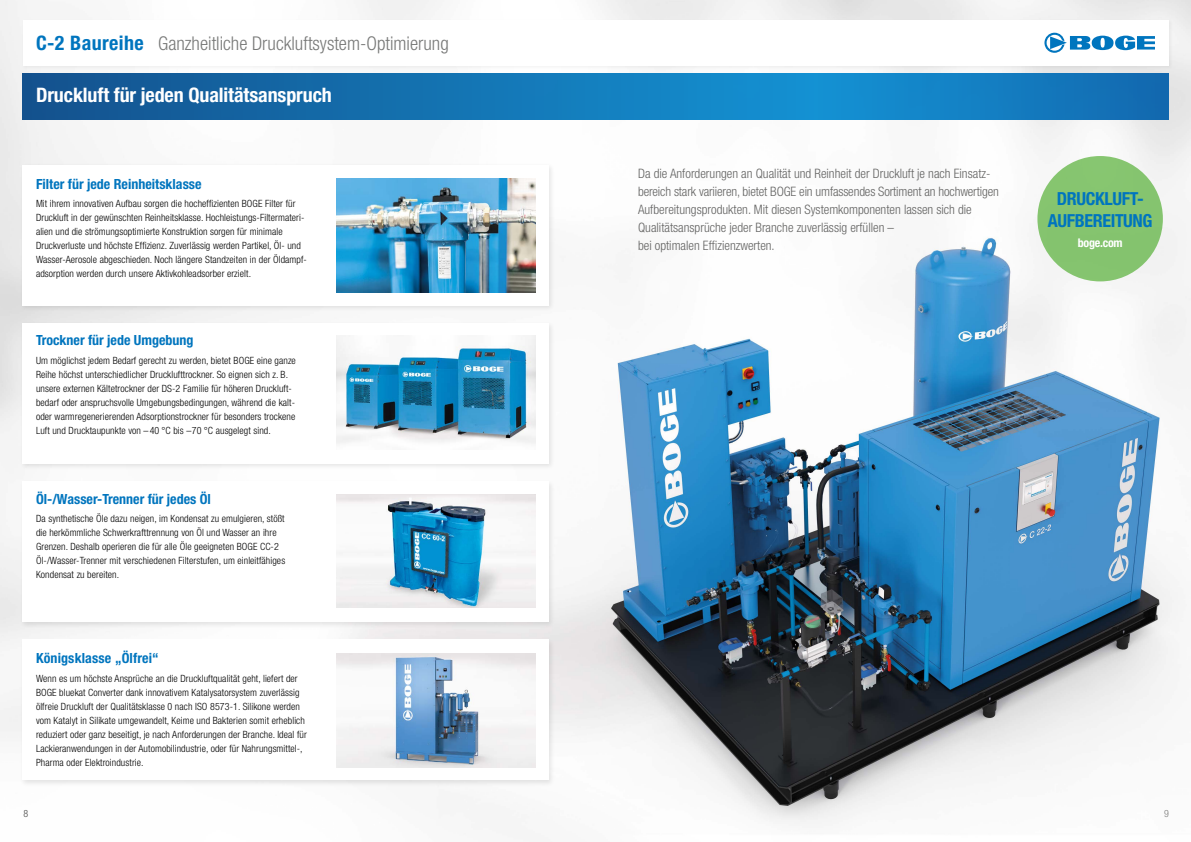
<style>
.page{position:relative;width:1191px;height:842px;background:#fff}
.page>*{position:absolute;margin:0;border:0;box-sizing:border-box;transform-origin:0 0}
.t1{font:700 condensed 20px "Helvetica Neue LT Pro";letter-spacing:-.005em;color:#fff}
.t2{font:300 condensed 19px "Helvetica Neue LT Pro";color:#787978}
.t3{font:700 condensed 18px/22px "Helvetica Neue LT Pro";letter-spacing:-.02em;color:#0075be;text-align:center}
.t4{font:700 condensed 14px "Helvetica Neue LT Pro";color:#0075be}
.t5{font:300 condensed 13px/18px "Helvetica Neue LT Pro";color:#636362}
.t6{font:700 condensed 12px "Helvetica Neue LT Pro";letter-spacing:-.02em;color:#fff}
.t7{font:300 condensed 10px/14px "Helvetica Neue LT Pro";letter-spacing:.01em;color:#000}
.t8{font:300 condensed 10px "Helvetica Neue LT Pro";color:#494948}
.t9{font:300 condensed 10px "Helvetica Neue LT Pro";color:#7e7e7d}
.s1{font-weight:700;font-size:20px;color:#0075be}
</style>
<div class="page">
<img style="left:0;top:0;width:1191px;height:824px">
<div style="left:22px;top:19px;width:1151px;height:51px;background:#000;opacity:.05"></div>
<div style="left:23px;top:20px;width:1145px;height:45px;background:#fff"></div>
<svg style="left:1044px;top:33px;width:111px;height:20px"></svg>
<svg style="left:23px;top:74px;width:1145px;height:45px;background:#1374b5"></svg>
<div style="left:20px;top:162px;width:535px;height:625px;background:#000;opacity:.1"></div>
<div style="left:23px;top:165px;width:526px;height:140px;background:#fff"></div>
<div style="left:23px;top:323px;width:526px;height:141px;background:#fff"></div>
<div style="left:23px;top:481px;width:526px;height:141px;background:#fff"></div>
<div style="left:23px;top:639px;width:526px;height:141px;background:#fff"></div>
<img style="left:336px;top:335px;width:199px;height:109px">
<img style="left:336px;top:494px;width:199px;height:114px">
<div style="left:1037px;top:156px;width:125px;height:125px;background:#85c46f;border-radius:50%"></div>
<img style="left:336px;top:653px;width:199px;height:114px">
<img style="left:336px;top:179px;width:199px;height:113px">
<h2 class="t2" style="left:36px;top:33px;width:414px"><span class="s1">C-2 Baureihe</span> Ganzheitliche Druckluftsystem-Optimierung</h2>
<h1 class="t1" style="left:36px;top:83px;width:297px">Druckluft für jeden Qualitätsanspruch</h1>
<h3 class="t4" style="left:36px;top:175px;width:167px">Filter für jede Reinheitsklasse</h3>
<p class="t7" style="left:36px;top:196px;width:272px">Mit ihrem innovativen Aufbau sorgen die hocheffizienten BOGE Filter für Druckluft in der gewünschten Reinheitsklasse. Hochleistungs-Filtermateri&shy;alien und die strömungsoptimierte Konstruktion sorgen für minimale Druckverluste und höchste Effizienz. Zuverlässig werden Partikel, Öl- und Wasser-Aerosole abgeschieden. Noch längere Standzeiten in der Öldampf&shy;adsorption werden durch unsere Aktivkohleadsorber erzielt.</p>
<h3 class="t4" style="left:36px;top:332px;width:159px">Trockner für jede Umgebung</h3>
<p class="t7" style="left:36px;top:353px;width:261px">Um möglichst jedem Bedarf gerecht zu werden, bietet BOGE eine ganze Reihe höchst unterschiedlicher Drucklufttrockner. So eignen sich z. B. unsere externen Kältetrockner der DS-2 Familie für höheren Druckluft&shy;bedarf oder anspruchsvolle Umgebungsbedingungen, während die kalt&shy;oder warmregenerierenden Adsorptionstrockner für besonders trockene Luft und Drucktaupunkte von –40 °C bis –70 °C ausgelegt sind.</p>
<h3 class="t4" style="left:36px;top:491px;width:176px">Öl-/Wasser-Trenner für jedes Öl</h3>
<p class="t7" style="left:36px;top:512px;width:251px">Da synthetische Öle dazu neigen, im Kondensat zu emulgieren, stößt die herkömmliche Schwerkrafttrennung von Öl und Wasser an ihre Grenzen. Deshalb operieren die für alle Öle geeigneten BOGE CC-2<br>Öl-/Wasser-Trenner mit verschiedenen Filterstufen, um einleitfähiges Kondensat zu bereiten.</p>
<h3 class="t4" style="left:36px;top:650px;width:124px">Königsklasse „Ölfrei“</h3>
<p class="t7" style="left:36px;top:671px;width:272px">Wenn es um höchste Ansprüche an die Druckluftqualität geht, liefert der BOGE bluekat Converter dank innovativem Katalysatorsystem zuverlässig ölfreie Druckluft der Qualitätsklasse 0 nach ISO 8573-1. Silikone werden vom Katalyt in Silikate umgewandelt, Keime und Bakterien somit erheblich reduziert oder ganz beseitigt, je nach Anforderungen der Branche. Ideal für Lackieranwendungen in der Automobilindustrie, oder für Nahrungsmittel-, Pharma oder Elektroindustrie.</p>
<p class="t5" style="left:638px;top:165px;width:362px">Da die Anforderungen an Qualität und Reinheit der Druckluft je nach Einsatz&shy;bereich stark variieren, bietet BOGE ein umfassendes Sortiment an hochwertigen Aufbereitungsprodukten. Mit diesen Systemkomponenten lassen sich die Qualitätsansprüche jeder Branche zuverlässig erfüllen –<br>bei optimalen Effizienzwerten.</p>
<h3 class="t3" style="left:1047px;top:188px;width:106px">DRUCKLUFT-<br>AUFBEREITUNG</h3>
<p class="t6" style="left:1077px;top:235px;width:46px">boge.com</p>
<p class="t8" style="left:24px;top:808px;width:6px">8</p>
<p class="t9" style="left:1164px;top:808px;width:6px">9</p>
</div>
